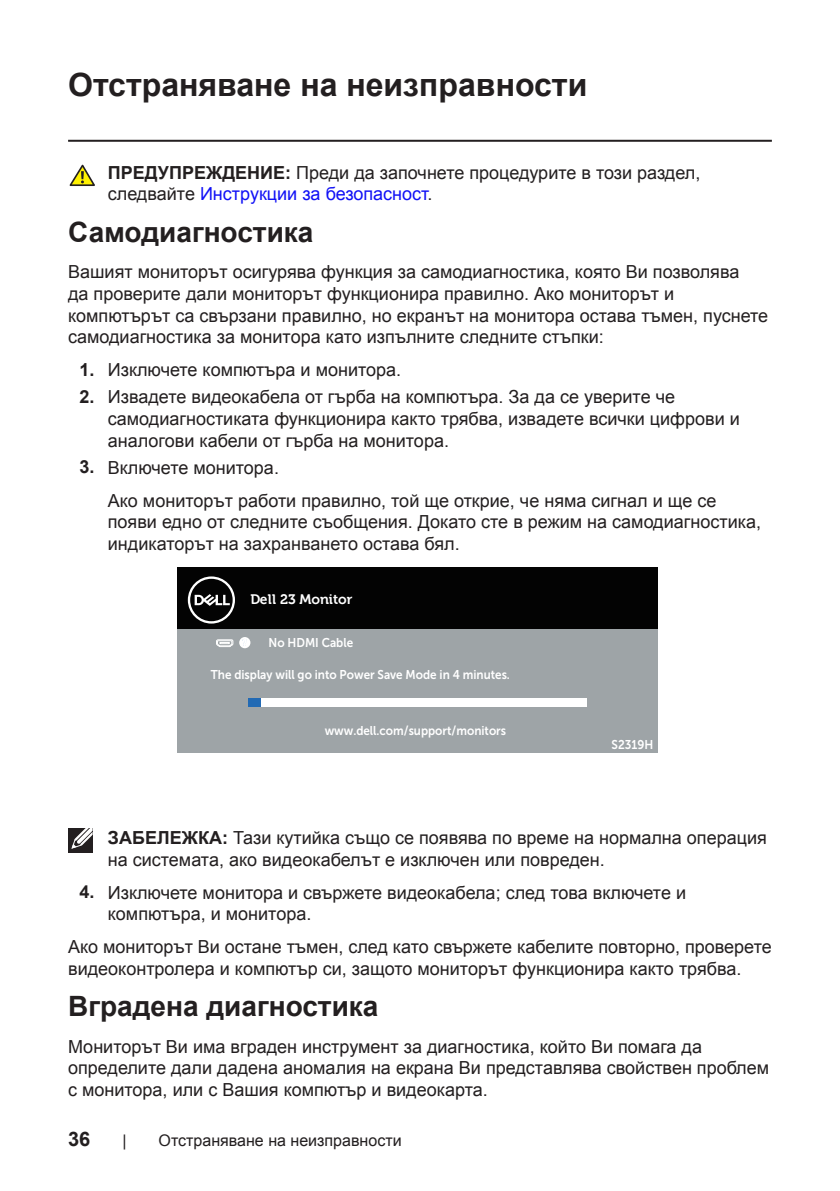
<style>
.page{position:relative;width:840px;height:1191px;background:#fff}
.page>*{position:absolute;margin:0;border:0;box-sizing:border-box;transform-origin:0 0}
.Head_1{font:700 32px "Arial";color:#231f20}
.Head_2{font:700 28px "Arial";color:#231f20}
.t1{font:700 20px "Arial";color:#231f20}
.text{font:18px/21.6px "Arial";color:#231f20}
.t2{font:16px "Arial";color:#231f20}
.t3{font:700 13.8px "Museo For Dell";color:#fff}
.t4{font:12.8px "Museo Sans For Dell 700";color:#fff;scale:.92 1}
.s1{font-weight:700}
.s2{color:#1111f6}
</style>
<div class="page">
<hr style="left:68px;top:140px;width:703px;height:2px;background:#231f20">
<svg style="left:69px;top:164px;width:26px;height:22px"></svg>
<div style="left:177px;top:609px;width:481px;height:143px;background:#9ea4a7"></div>
<div style="left:178px;top:567px;width:480px;height:61px;background:#030303"></div>
<div style="left:248px;top:698px;width:339px;height:9px;background:#fff"></div>
<div style="left:248px;top:698px;width:12px;height:9px;background:#226ab4"></div>
<div style="left:239px;top:637px;width:11px;height:11px;background:#fff;border-radius:50%"></div>
<svg style="left:216px;top:639px;width:17px;height:8px"></svg>
<svg style="left:188px;top:576px;width:47px;height:47px"></svg>
<div style="left:68px;top:828px;width:24px;height:24px;background:#231f20"></div>
<svg style="left:71px;top:828px;width:22px;height:21px"></svg>
<p class="Head_1" style="left:68px;top:63px;width:520px">Отстраняване на неизправности</p>
<p class="text" style="left:108px;top:162px;width:593px"><span class="s1">ПРЕДУПРЕЖДЕНИЕ:</span> Преди да започнете процедурите в този раздел, следвайте <span class="s2">Инструкции за безопасност</span>.</p>
<p class="Head_2" style="left:68px;top:214px;width:247px">Самодиагностика</p>
<p class="text" style="left:68px;top:261px;width:701px">Вашият мониторът осигурява функция за самодиагностика, която Ви позволява<br>да проверите дали мониторът функционира правилно. Ако мониторът и компютърът са свързани правилно, но екранът на монитора остава тъмен, пуснете самодиагностика за монитора като изпълните следните стъпки:</p>
<p class="text" style="left:79px;top:359px;width:323px"><span class="s1">1.</span> Изключете компютъра и монитора.</p>
<p class="text" style="left:108px;top:386px;width:633px;text-indent:-28px"><span class="s1">2.</span> Извадете видеокабела от гърба на компютъра. За да се уверите че самодиагностиката функционира както трябва, извадете всички цифрови и аналогови кабели от гърба на монитора.</p>
<p class="text" style="left:79px;top:457px;width:201px"><span class="s1">3.</span> Включете монитора.</p>
<p class="text" style="left:108px;top:490px;width:654px">Ако мониторът работи правилно, той ще открие, че няма сигнал и ще се появи едно от следните съобщения. Докато сте в режим на самодиагностика, индикаторът на захранването остава бял.</p>
<p class="t3" style="left:250px;top:592px;width:104px">Dell 23 Monitor</p>
<p class="t4" style="left:268px;top:635px;width:93px">No HDMI Cable</p>
<p class="t4" style="left:211px;top:667px;width:326px">The display will go into Power Save Mode in 4 minutes.</p>
<p class="t4" style="left:324px;top:723px;width:198px">www.dell.com/support/monitors</p>
<p class="t4" style="left:611px;top:737px;width:47px">S2319H</p>
<p class="text" style="left:108px;top:827px;width:660px"><span class="s1">ЗАБЕЛЕЖКА:</span> Тази кутийка също се появява по време на нормална операция на системата, ако видеокабелът е изключен или повреден.</p>
<p class="text" style="left:108px;top:881px;width:579px;text-indent:-28px"><span class="s1">4.</span> Изключете монитора и свържете видеокабела; след това включете и компютъра, и монитора.</p>
<p class="text" style="left:68px;top:936px;width:704px">Ако мониторът Ви остане тъмен, след като свържете кабелите повторно, проверете видеоконтролера и компютър си, защото мониторът функционира както трябва.</p>
<p class="Head_2" style="left:68px;top:988px;width:312px">Вградена диагностика</p>
<p class="text" style="left:68px;top:1035px;width:702px">Мониторът Ви има вграден инструмент за диагностика, който Ви помага да определите дали дадена аномалия на екрана Ви представлява свойствен проблем с монитора, или с Вашия компютър и видеокарта.</p>
<p class="t1" style="left:68px;top:1125px;width:24px">36</p>
<p class="t2" style="left:122px;top:1129px;width:6px">|</p>
<p class="t2" style="left:158px;top:1129px;width:244px">Отстраняване на неизправности</p>
</div>
